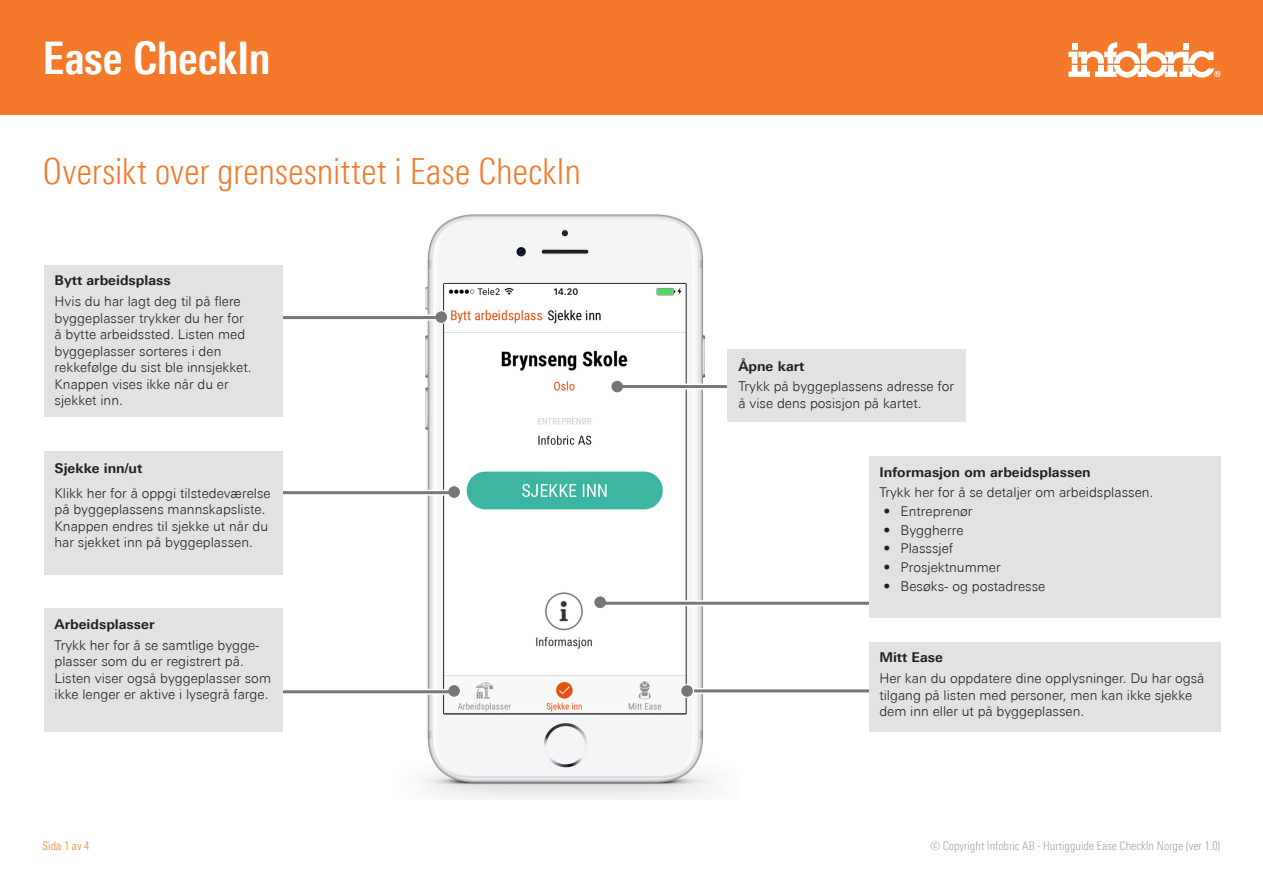
<style>
.page{position:relative;width:1263px;height:893px;background:#fff}
.page>*{position:absolute;margin:0;border:0;box-sizing:border-box;transform-origin:0 0}
.t1{font:700 condensed 45px "Univers Next Pro";letter-spacing:-.005em;color:#fff}
.t2{font:300 condensed 36px "Univers Next Pro";letter-spacing:-.005em;color:#f4792a}
.Infobox_Text{font:300 13.5px/16.5px "Univers Next Pro";color:#231f20}
.Text{font:300 13.5px/16.5px "Univers Next Pro";color:#231f20}
.Infobox_Rubrik{font:700 13.5px "Univers Next Pro";color:#231f20}
.t3{font:300 condensed 12px "Univers Next Pro";color:#a7a2a0}
.Sidnummer{font:300 condensed 12px "Univers Next Pro";color:#f48026}
</style>
<div class="page">
<div style="left:0;top:0;width:1263px;height:115px;background:#f4792a"></div>
<svg style="left:1068px;top:42px;width:152px;height:36px"></svg>
<img style="left:423px;top:214px;width:316px;height:585px">
<div style="left:239px;top:315px;width:202px;height:6px;background:#f3f3f3"></div>
<div style="left:435px;top:311px;width:13px;height:12px;background:#787677;border-radius:50%"></div>
<div style="left:434px;top:310px;width:14px;height:14px;border:1px solid #fff;border-radius:50%"></div>
<hr style="left:239px;top:316px;width:202px;height:3px;background:#787677">
<div style="left:635px;top:384px;width:352px;height:6px;background:#f7f7f7"></div>
<div style="left:611px;top:380px;width:13px;height:13px;background:#787677;border-radius:50%"></div>
<div style="left:610px;top:380px;width:14px;height:13px;border:1px solid #fff;border-radius:50%"></div>
<hr style="left:621px;top:385px;width:128px;height:3px;background:#787677">
<div style="left:600px;top:600px;width:389px;height:6px;background:#dad9da"></div>
<div style="left:594px;top:596px;width:12px;height:13px;background:#787677;border-radius:50%"></div>
<div style="left:593px;top:595px;width:14px;height:14px;border:1px solid #fff;border-radius:50%"></div>
<hr style="left:600px;top:602px;width:389px;height:3px;background:#787677">
<div style="left:252px;top:689px;width:202px;height:6px;background:#d5d4d4"></div>
<div style="left:448px;top:684px;width:12px;height:13px;background:#787677;border-radius:50%"></div>
<div style="left:447px;top:684px;width:14px;height:14px;border:1px solid #fff;border-radius:50%"></div>
<hr style="left:252px;top:690px;width:202px;height:3px;background:#787677">
<div style="left:694px;top:688px;width:234px;height:6px;background:#c4c3c3"></div>
<div style="left:681px;top:684px;width:12px;height:13px;background:#787677;border-radius:50%"></div>
<div style="left:680px;top:684px;width:14px;height:14px;border:1px solid #fff;border-radius:50%"></div>
<hr style="left:694px;top:689px;width:234px;height:3px;background:#787677">
<div style="left:252px;top:490px;width:202px;height:6px;background:#e8e7e8"></div>
<div style="left:448px;top:486px;width:12px;height:12px;background:#787677;border-radius:50%"></div>
<div style="left:447px;top:485px;width:14px;height:14px;border:1px solid #fff;border-radius:50%"></div>
<hr style="left:252px;top:491px;width:202px;height:3px;background:#787677">
<div style="left:869px;top:642px;width:351px;height:89px;background:#e2e2e1"></div>
<div style="left:869px;top:456px;width:351px;height:161px;background:#e2e2e1"></div>
<div style="left:44px;top:265px;width:238px;height:151px;background:#e2e2e1"></div>
<div style="left:44px;top:452px;width:238px;height:123px;background:#e2e2e1"></div>
<div style="left:728px;top:350px;width:238px;height:72px;background:#e2e2e1"></div>
<div style="left:44px;top:608px;width:238px;height:123px;background:#e2e2e1"></div>
<h1 class="t1" style="left:43px;top:32px;width:230px">Ease CheckIn</h1>
<p class="t2" style="left:43px;top:150px;width:540px">Oversikt over grensesnittet i Ease CheckIn</p>
<p class="Infobox_Rubrik" style="left:55px;top:273px;width:118px">Bytt arbeidsplass</p>
<p class="Infobox_Text" style="left:55px;top:293px;width:198px">Hvis du har lagt deg til på flere byggeplasser trykker du her for å bytte arbeidssted. Listen med byggeplasser sorteres i den rekkefølge du sist ble innsjekket.<br>Knappen vises ikke når du er sjekket inn.</p>
<p class="Infobox_Rubrik" style="left:55px;top:460px;width:89px">Sjekke inn/ut</p>
<p class="Text" style="left:55px;top:484px;width:218px">Klikk her for å oppgi tilstedeværelse på byggeplassens mannskapsliste.<br>Knappen endres til sjekke ut når du har sjekket inn på byggeplassen.</p>
<p class="Infobox_Rubrik" style="left:55px;top:616px;width:101px">Arbeidsplasser</p>
<p class="Infobox_Text" style="left:55px;top:636px;width:218px">Trykk her for å se samtlige bygge&shy;plasser som du er registrert på.<br>Listen viser også byggeplasser som ikke lenger er aktive i lysegrå farge.</p>
<p class="Infobox_Rubrik" style="left:738px;top:358px;width:68px">Åpne kart</p>
<p class="Infobox_Text" style="left:738px;top:378px;width:217px">Trykk på byggeplassens adresse for å vise dens posisjon på kartet.</p>
<p class="Infobox_Rubrik" style="left:879px;top:464px;width:213px">Informasjon om arbeidsplassen</p>
<p class="Infobox_Text" style="left:879px;top:484px;width:276px">Trykk her for å se detaljer om arbeidsplassen.</p>
<p class="Infobox_Text" style="left:883px;top:503px;width:90px">• Entreprenør</p>
<p class="Infobox_Text" style="left:883px;top:521px;width:82px">• Byggherre</p>
<p class="Infobox_Text" style="left:883px;top:540px;width:71px">• Plasssjef</p>
<p class="Infobox_Text" style="left:883px;top:559px;width:119px">• Prosjektnummer</p>
<p class="Infobox_Text" style="left:883px;top:577px;width:163px">• Besøks- og postadresse</p>
<p class="Infobox_Rubrik" style="left:879px;top:649px;width:65px">Mitt Ease</p>
<p class="Infobox_Text" style="left:879px;top:670px;width:327px">Her kan du oppdatere dine opplysninger. Du har også tilgang på listen med personer, men kan ikke sjekke dem inn eller ut på byggeplassen.</p>
<p class="Sidnummer" style="left:43px;top:839px;width:49px">Sida 1 av 4</p>
<p class="t3" style="left:930px;top:839px;width:291px">© Copyright Infobric AB - Hurtigguide Ease CheckIn Norge (ver 1.0)</p>
</div>
